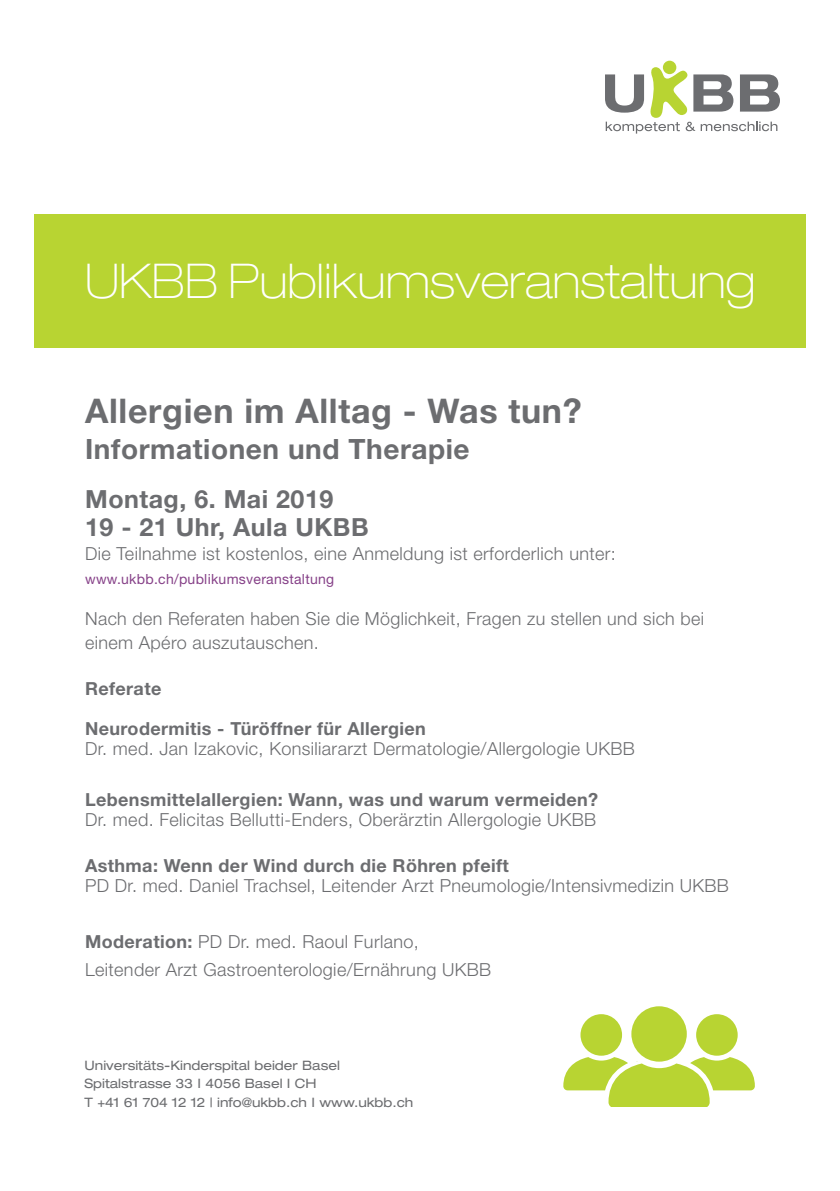
<style>
.page{position:relative;width:840px;height:1191px;background:#fff}
.page>*{position:absolute;margin:0;border:0;box-sizing:border-box;transform-origin:0 0}
.HN_33_ThinExt_Titel{font:100 expanded 48px "Helvetica Neue LT Std";color:#fff;scale:.96 1}
.HN_33_ThinExt_Titel-2{font:700 34px "Helvetica Neue LT Std";letter-spacing:.02em;color:#6c6d70}
.HN_33_ThinExt_Titel-3{font:700 28px "Helvetica Neue LT Std";letter-spacing:.02em;color:#6c6d70}
.HN_33_ThinExt_Titel-4{font:700 25px "Helvetica Neue LT Std";letter-spacing:.02em;color:#6c6d70}
.HN_33_ThinExt_Titel-5{font:300 18px/24px "Helvetica Neue LT Std";letter-spacing:.02em;color:#6c6d70}
.HN_33_ThinExt_Titel-6{font:700 18px "Helvetica Neue LT Std";letter-spacing:.02em;color:#6c6d70}
.HN_33_ThinExt_Titel-7{font:14px "Helvetica Neue LT Std";letter-spacing:.02em;color:#864188}
.t1{font:expanded 13px/18.2px "Helvetica Neue LT Std";color:#6c6d70}
.s1{font-weight:700}
</style>
<div class="page">
<svg style="left:605px;top:61px;width:174px;height:73px"></svg>
<div style="left:34px;top:214px;width:771px;height:133px;background:#b8d432"></div>
<svg style="left:563px;top:1006px;width:191px;height:100px"></svg>
<p class="HN_33_ThinExt_Titel" style="left:85px;top:252px;width:699px">UKBB Publikumsveranstaltung</p>
<p class="HN_33_ThinExt_Titel-2" style="left:85px;top:389px;width:498px">Allergien im Alltag - Was tun?</p>
<p class="HN_33_ThinExt_Titel-3" style="left:85px;top:431px;width:386px">Informationen und Therapie</p>
<p class="HN_33_ThinExt_Titel-4" style="left:85px;top:484px;width:249px">Montag, 6. Mai 2019</p>
<p class="HN_33_ThinExt_Titel-4" style="left:85px;top:512px;width:285px">19 - 21 Uhr, Aula UKBB</p>
<p class="HN_33_ThinExt_Titel-5" style="left:85px;top:541px;width:532px">Die Teilnahme ist kostenlos, eine Anmeldung ist erforderlich unter:</p>
<p class="HN_33_ThinExt_Titel-7" style="left:85px;top:571px;width:250px">www.ukbb.ch/publikumsveranstaltung</p>
<p class="HN_33_ThinExt_Titel-5" style="left:85px;top:606px;width:620px">Nach den Referaten haben Sie die Möglichkeit, Fragen zu stellen und sich bei einem Apéro auszutauschen.</p>
<p class="HN_33_ThinExt_Titel-6" style="left:85px;top:677px;width:78px">Referate</p>
<p class="HN_33_ThinExt_Titel-6" style="left:85px;top:717px;width:342px">Neurodermitis - Türöffner für Allergien</p>
<p class="HN_33_ThinExt_Titel-5" style="left:85px;top:736px;width:551px">Dr. med. Jan Izakovic, Konsiliararzt Dermatologie/Allergologie UKBB</p>
<p class="HN_33_ThinExt_Titel-5" style="left:85px;top:789px;width:514px;line-height:20px"><span class="s1">Lebensmittelallergien: Wann, was und warum vermeiden?<br></span>Dr. med. Felicitas Bellutti-Enders, Oberärztin Allergologie UKBB</p>
<p class="HN_33_ThinExt_Titel-6" style="left:85px;top:854px;width:425px">Asthma: Wenn der Wind durch die Röhren pfeift</p>
<p class="HN_33_ThinExt_Titel-5" style="left:85px;top:873px;width:645px">PD Dr. med. Daniel Trachsel, Leitender Arzt Pneumologie/Intensivmedizin UKBB</p>
<p class="HN_33_ThinExt_Titel-5" style="left:85px;top:927px;width:407px;line-height:28px"><span class="s1">Moderation:</span> PD Dr. med. Raoul Furlano,<br>Leitender Arzt Gastroenterologie/Ernährung UKBB</p>
<p class="t1" style="left:84px;top:1056px;width:257px">Universitäts-Kinderspital beider Basel<br>Spitalstrasse 33 I 4056 Basel I CH</p>
<p class="t1" style="left:84px;top:1092px;width:330px">T +41 61 704 12 12 | info@ukbb.ch I www.ukbb.ch</p>
</div>
